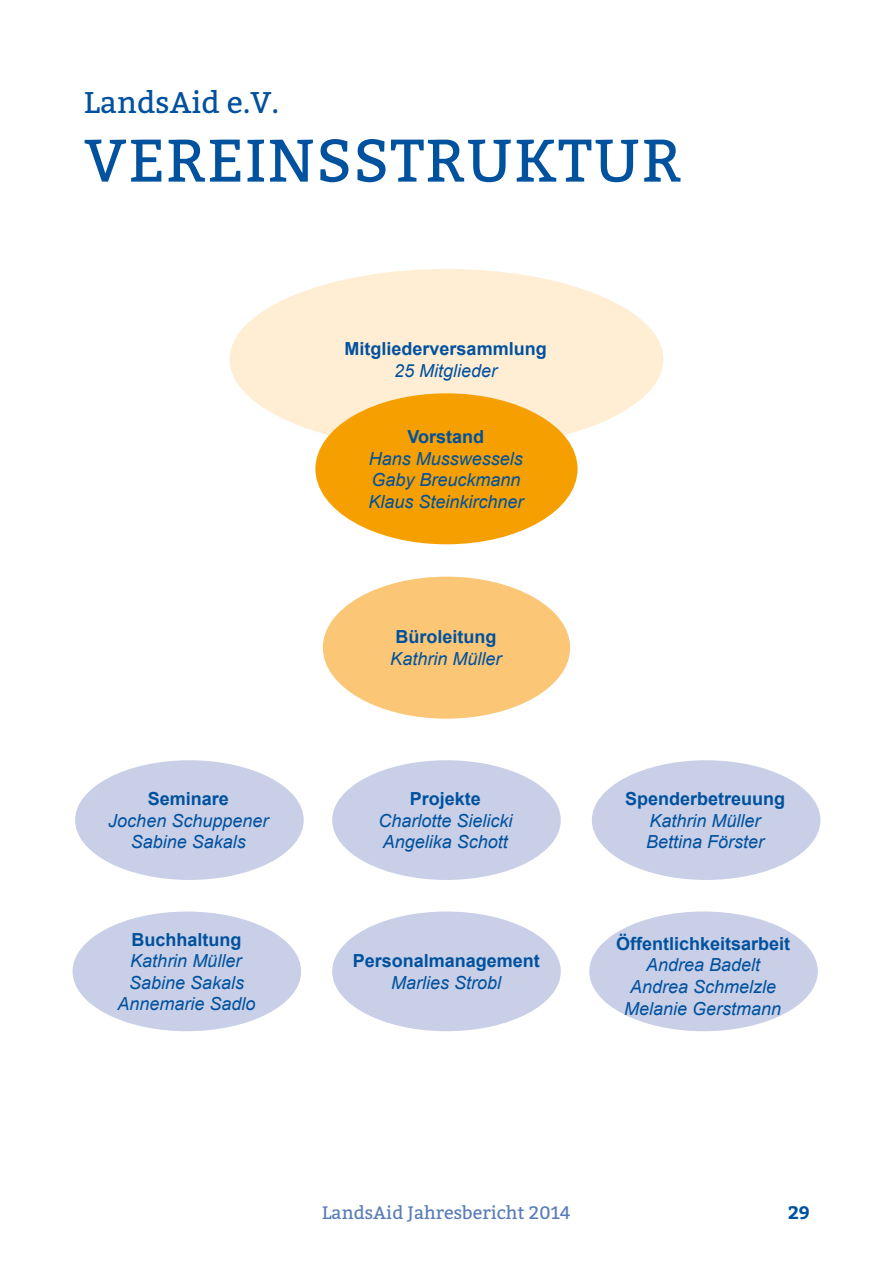
<style>
.page{position:relative;width:893px;height:1263px;background:#fff}
.page>*{position:absolute;margin:0;border:0;box-sizing:border-box;transform-origin:0 0}
.t1{font:60px "Bitter";letter-spacing:.02em;color:#00519e}
.t2{font:30px "Bitter";color:#00519e}
.t3{font:italic 18px/21.6px "Arial";color:#00519e}
.t4{font:700 18px "Arial";color:#00519e}
.t5{font:18px "Bitter";color:#5a7cb8}
.t6{font:700 18px "Bitter";color:#00519e}
</style>
<div class="page">
<div style="left:230px;top:269px;width:433px;height:181px;background:#ffedd4;border-radius:50%"></div>
<div style="left:315px;top:393px;width:263px;height:151px;background:#f59f00;border-radius:50%"></div>
<div style="left:323px;top:577px;width:247px;height:142px;background:#fbc675;border-radius:50%"></div>
<div style="left:589px;top:911px;width:229px;height:120px;background:#c8cfe7;border-radius:50%"></div>
<div style="left:592px;top:760px;width:228px;height:120px;background:#c8cfe7;border-radius:50%"></div>
<div style="left:332px;top:760px;width:229px;height:120px;background:#c8cfe7;border-radius:50%"></div>
<div style="left:332px;top:911px;width:229px;height:120px;background:#c8cfe7;border-radius:50%"></div>
<div style="left:75px;top:760px;width:229px;height:120px;background:#c8cfe7;border-radius:50%"></div>
<div style="left:73px;top:911px;width:228px;height:120px;background:#c8cfe7;border-radius:50%"></div>
<h2 class="t2" style="left:84px;top:85px;width:197px">LandsAid e.V.</h2>
<h1 class="t1" style="left:84px;top:125px;width:598px">VEREINSSTRUKTUR</h1>
<p class="t4" style="left:345px;top:337px;width:204px">Mitgliederversammlung</p>
<p class="t3" style="left:394px;top:360px;width:105px">25 Mitglieder</p>
<p class="t4" style="left:408px;top:425px;width:78px">Vorstand</p>
<p class="t3" style="left:368px;top:448px;width:157px">Hans Musswessels<br>Gaby Breuckmann<br>Klaus Steinkirchner</p>
<p class="t4" style="left:148px;top:787px;width:83px">Seminare</p>
<p class="t3" style="left:108px;top:810px;width:162px;text-align:center">Jochen Schuppener<br>Sabine Sakals</p>
<p class="t4" style="left:132px;top:927px;width:111px">Buchhaltung</p>
<p class="t3" style="left:118px;top:950px;width:140px;text-align:center">Kathrin Müller<br>Sabine Sakals<br>Annemarie Sadlo</p>
<p class="t4" style="left:395px;top:625px;width:102px">Büroleitung</p>
<p class="t3" style="left:390px;top:648px;width:113px">Kathrin Müller</p>
<p class="t4" style="left:410px;top:787px;width:73px">Projekte</p>
<p class="t3" style="left:378px;top:810px;width:136px">Charlotte Sielicki<br>Angelika Schott</p>
<p class="t4" style="left:353px;top:949px;width:189px">Personalmanagement</p>
<p class="t3" style="left:391px;top:972px;width:112px">Marlies Strobl</p>
<p class="t4" style="left:625px;top:787px;width:162px">Spenderbetreuung</p>
<p class="t3" style="left:646px;top:810px;width:120px">Kathrin Müller<br>Bettina Förster</p>
<p class="t4" style="left:616px;top:931px;width:176px">Öffentlichkeitsarbeit</p>
<p class="t3" style="left:624px;top:954px;width:159px;text-align:center">Andrea Badelt<br>Andrea Schmelzle<br>Melanie Gerstmann</p>
<p class="t5" style="left:322px;top:1202px;width:250px">LandsAid Jahresbericht 2014</p>
<p class="t6" style="left:788px;top:1202px;width:24px">29</p>
</div>
